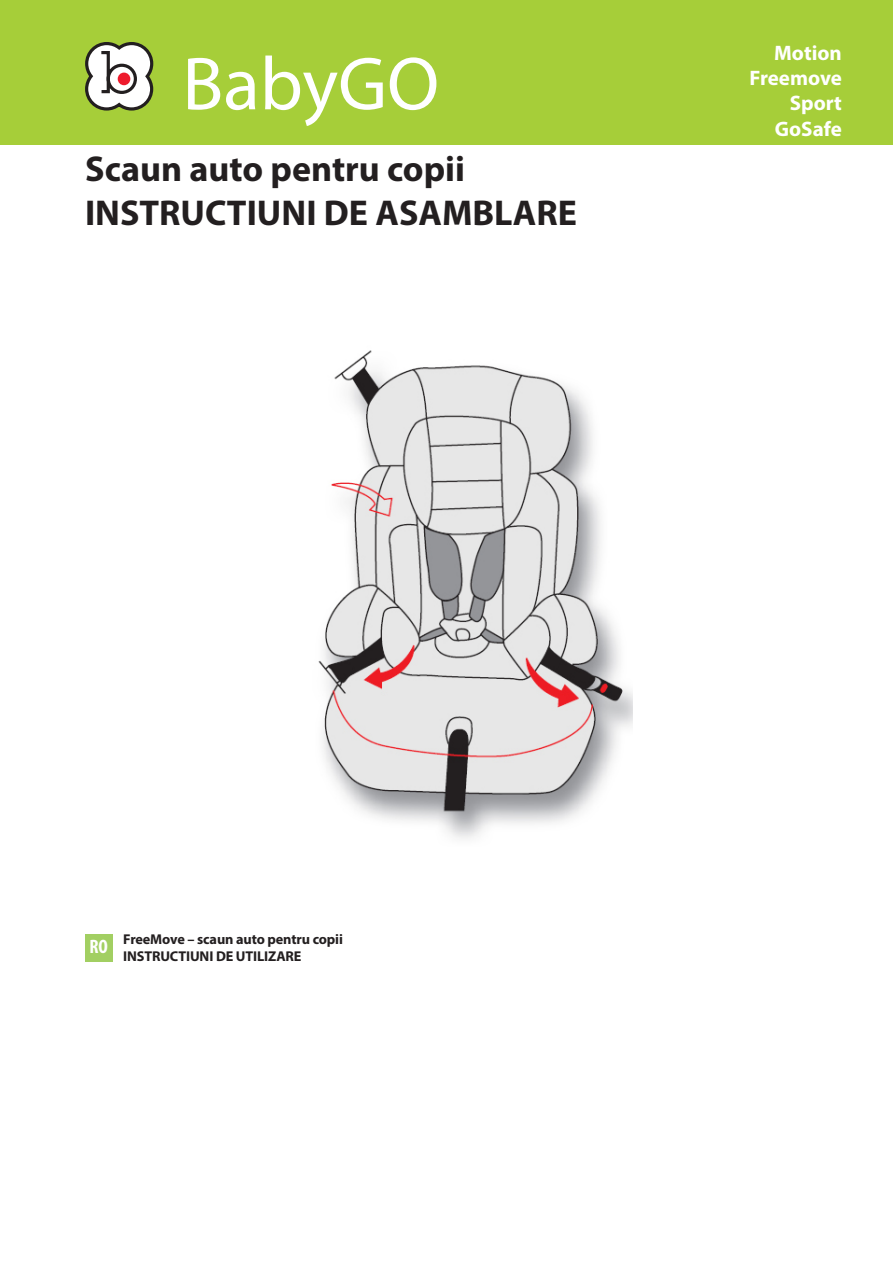
<style>
.page{position:relative;width:893px;height:1263px;background:#fff}
.page>*{position:absolute;margin:0;border:0;box-sizing:border-box;transform-origin:0 0}
.t1{font:75.75px "Myriad Pro";color:#fff}
.t2{font:700 36px "Myriad Pro";color:#231f20}
.t3{font:700 21px "Myriad Pro";color:#fff}
.t4{font:700 condensed 19.5px "Myriad Pro";color:#fff}
.t5{font:700 14.25px "Myriad Pro";letter-spacing:-.01em;color:#231f20}
</style>
<div class="page">
<div style="left:0;top:0;width:893px;height:145px;background:#a6ce39"></div>
<svg style="left:85px;top:42px;width:69px;height:69px"></svg>
<div style="left:85px;top:934px;width:27px;height:27px;background:#a2cf62"></div>
<img style="left:318px;top:350px;width:314px;height:489px">
<p class="t1" style="left:182px;top:37px;width:258px">BabyGO</p>
<p class="t2" style="left:85px;top:146px;width:381px">Scaun auto pentru copii</p>
<p class="t2" style="left:85px;top:189px;width:494px">INSTRUCTIUNI DE ASAMBLARE</p>
<p class="t3" style="left:774px;top:39px;width:69px">Motion</p>
<p class="t3" style="left:749px;top:64px;width:94px">Freemove</p>
<p class="t3" style="left:790px;top:90px;width:54px">Sport</p>
<p class="t3" style="left:775px;top:115px;width:69px">GoSafe</p>
<p class="t4" style="left:90px;top:934px;width:20px">RO</p>
<p class="t5" style="left:123px;top:930px;width:221px">FreeMove – scaun auto pentru copii</p>
<p class="t5" style="left:123px;top:947px;width:180px">INSTRUCTIUNI DE UTILIZARE</p>
</div>
